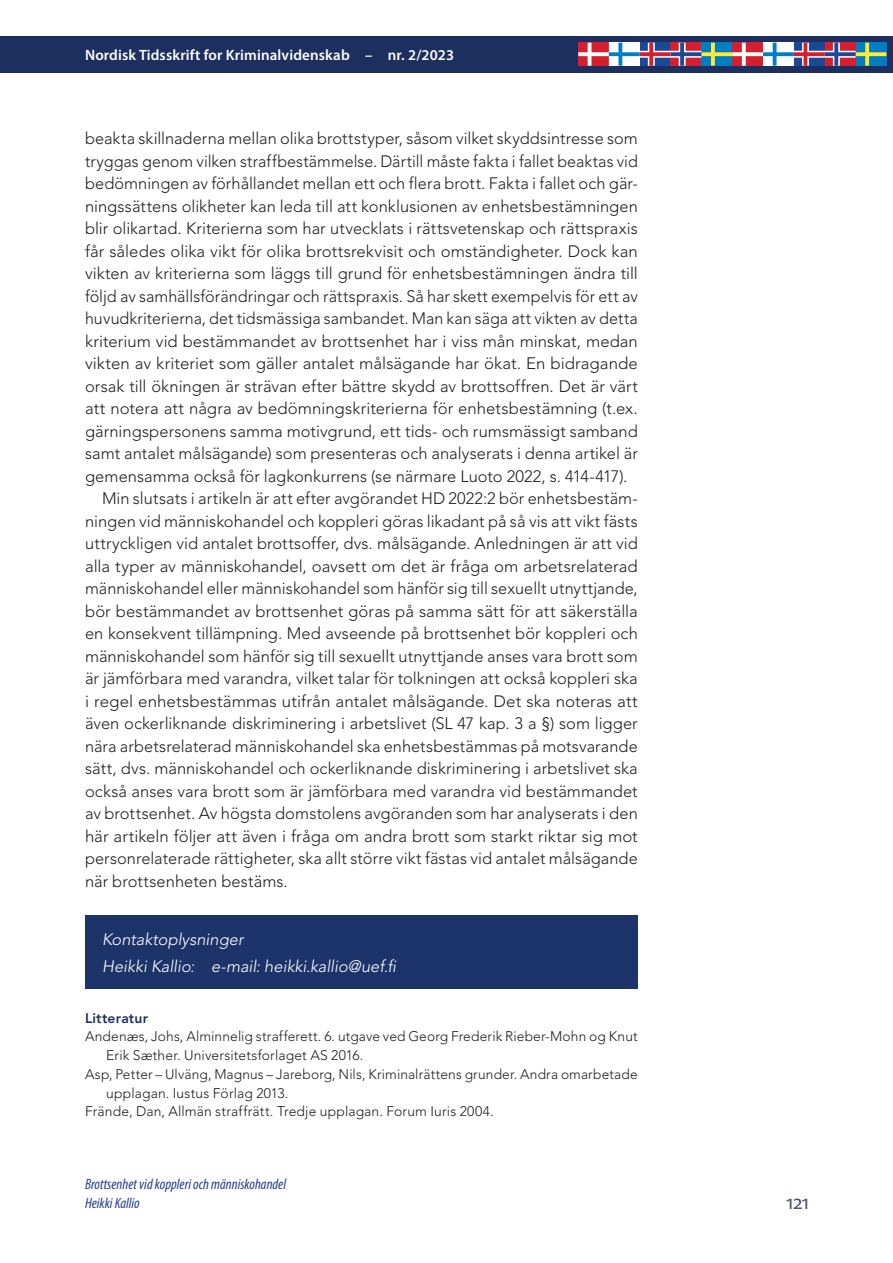
<style>
.page{position:relative;width:893px;height:1263px;background:#fff}
.page>*{position:absolute;margin:0;border:0;box-sizing:border-box;transform-origin:0 0}
.t1{font:21px "Myriad Pro";color:#4c5278}
.JS_Broedtekst_indryk{font:300 16.5px/22.5px "Avenir LT Std";letter-spacing:.005em;color:#231f20;text-align:justify}
.JS_forfattermail_afs{font:italic 300 16.5px "Avenir LT Std";color:#fff}
.t2{font:italic condensed 15px/19px "Myriad Pro";color:#253f8e}
.t3{font:600 15px "Myriad Pro";letter-spacing:.01em;color:#fff}
.JS_Litteratur{font:300 13.8px/18.8px "Avenir LT Std";letter-spacing:.01em;color:#231f20}
.JS_Litteratur_oversk{font:800 13.8px "Avenir LT Std";letter-spacing:.015em;color:#1c2f5f}
</style>
<div class="page">
<div style="left:0;top:36px;width:893px;height:36px;background:#1c2f5f"></div>
<svg style="left:578px;top:43px;width:308px;height:23px;background:#9a8196"></svg>
<div style="left:85px;top:915px;width:553px;height:74px;background:#1d346b"></div>
<p class="t3" style="left:85px;top:45px;width:371px">Nordisk Tidsskrift for Kriminalvidenskab – nr. 2/2023</p>
<p class="JS_Broedtekst_indryk" style="left:85px;top:127px;width:554px">beakta skillnaderna mellan olika brottstyper, såsom vilket skyddsintresse som tryggas genom vilken straffbestämmelse. Därtill måste fakta i fallet beaktas vid bedömningen av förhållandet mellan ett och flera brott. Fakta i fallet och gär&shy;ningssättens olikheter kan leda till att konklusionen av enhetsbestämningen blir olikartad. Kriterierna som har utvecklats i rättsvetenskap och rättspraxis får således olika vikt för olika brottsrekvisit och omständigheter. Dock kan vikten av kriterierna som läggs till grund för enhetsbestämningen ändra till följd av samhällsförändringar och rättspraxis. Så har skett exempelvis för ett av huvudkriterierna, det tidsmässiga sambandet. Man kan säga att vikten av detta kriterium vid bestämmandet av brottsenhet har i viss mån minskat, medan vikten av kriteriet som gäller antalet målsägande har ökat. En bidragande orsak till ökningen är strävan efter bättre skydd av brottsoffren. Det är värt att notera att några av bedömningskriterierna för enhetsbestämning (t.ex. gärningspersonens samma motivgrund, ett tids- och rumsmässigt samband samt antalet målsägande) som presenteras och analyserats i denna artikel är gemensamma också för lagkonkurrens (se närmare Luoto 2022, s. 414-417).</p>
<p class="JS_Broedtekst_indryk" style="left:85px;top:487px;width:554px;text-indent:17px">Min slutsats i artikeln är att efter avgörandet HD 2022:2 bör enhetsbestäm&shy;ningen vid människohandel och koppleri göras likadant på så vis att vikt fästs uttryckligen vid antalet brottsoffer, dvs. målsägande. Anledningen är att vid alla typer av människohandel, oavsett om det är fråga om arbetsrelaterad människohandel eller människohandel som hänför sig till sexuellt utnyttjande, bör bestämmandet av brottsenhet göras på samma sätt för att säkerställa en konsekvent tillämpning. Med avseende på brottsenhet bör koppleri och människohandel som hänför sig till sexuellt utnyttjande anses vara brott som är jämförbara med varandra, vilket talar för tolkningen att också koppleri ska i regel enhetsbestämmas utifrån antalet målsägande. Det ska noteras att även ockerliknande diskriminering i arbetslivet (SL 47 kap. 3 a §) som ligger nära arbetsrelaterad människohandel ska enhetsbestämmas på motsvarande sätt, dvs. människohandel och ockerliknande diskriminering i arbetslivet ska också anses vara brott som är jämförbara med varandra vid bestämmandet av brottsenhet. Av högsta domstolens avgöranden som har analyserats i den här artikeln följer att även i fråga om andra brott som starkt riktar sig mot personrelaterade rättigheter, ska allt större vikt fästas vid antalet målsägande när brottsenheten bestäms.</p>
<p class="JS_forfattermail_afs" style="left:102px;top:929px;width:143px">Kontaktoplysninger</p>
<p class="JS_forfattermail_afs" style="left:102px;top:956px;width:296px">Heikki Kallio: e-mail: heikki.kallio@uef.fi</p>
<p class="JS_Litteratur_oversk" style="left:85px;top:1010px;width:65px">Litteratur</p>
<p class="JS_Litteratur" style="left:106px;top:1027px;width:533px;text-indent:-21px">Andenæs, Johs, Alminnelig strafferett. 6. utgave ved Georg Frederik Rieber-Mohn og Knut<br>Erik Sæther. Universitetsforlaget AS 2016.</p>
<p class="JS_Litteratur" style="left:106px;top:1065px;width:533px;text-indent:-21px">Asp, Petter – Ulväng, Magnus – Jareborg, Nils, Kriminalrättens grunder. Andra omarbetade upplagan. Iustus Förlag 2013.</p>
<p class="JS_Litteratur" style="left:85px;top:1102px;width:410px">Frände, Dan, Allmän straffrätt. Tredje upplagan. Forum Iuris 2004.</p>
<p class="t2" style="left:85px;top:1175px;width:202px">Brottsenhet vid koppleri och människohandel<br>Heikki Kallio</p>
<p class="t1" style="left:786px;top:1189px;width:25px">121</p>
</div>
